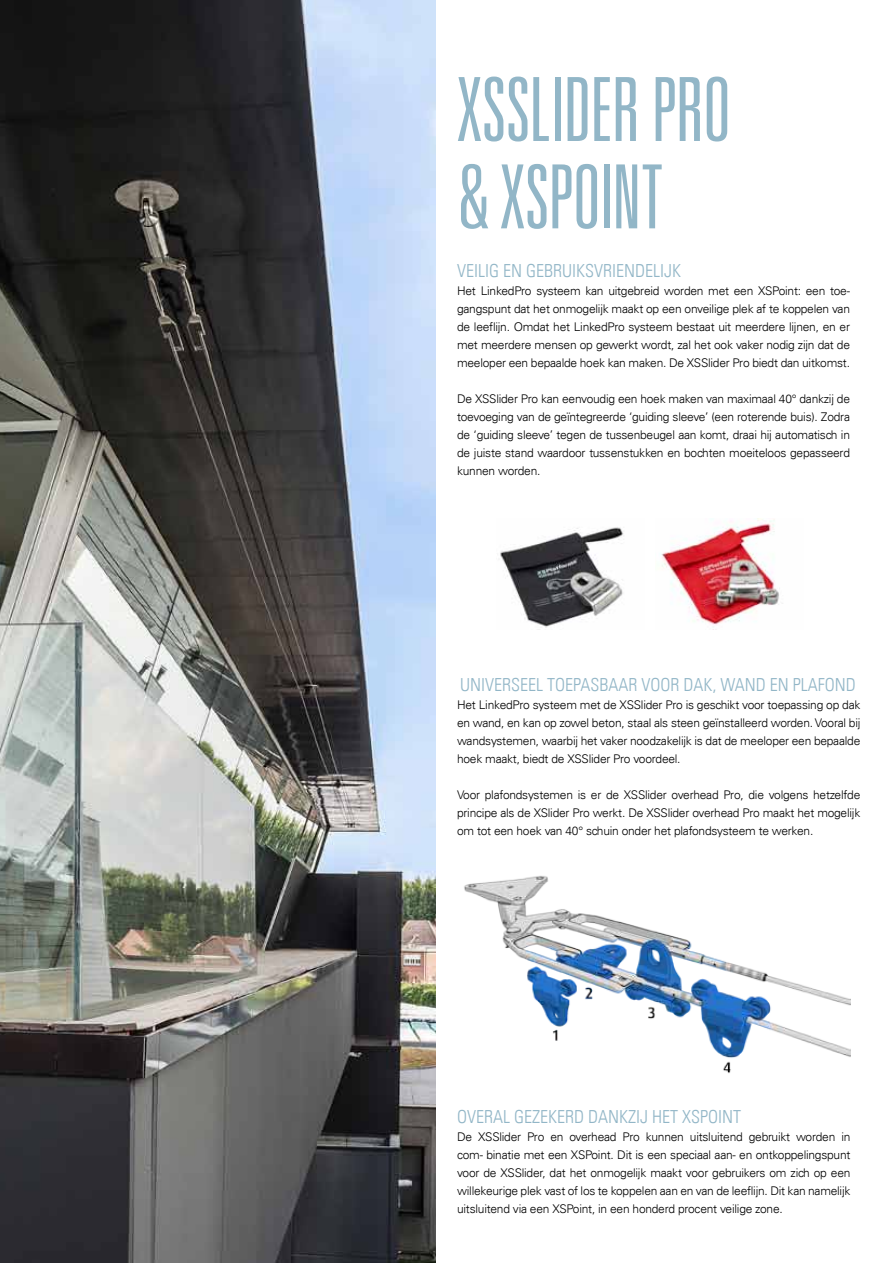
<style>
.page{position:relative;width:893px;height:1263px;background:#fff}
.page>*{position:absolute;margin:0;border:0;box-sizing:border-box;transform-origin:0 0}
.t1{font:300 ultra-condensed 88.5px/87.3px "Univers LT";letter-spacing:-.015em;color:#92b6c7}
.t2{font:300 condensed 18px "Univers LT";color:#92b6c7}
.t3{font:300 12px/18px "Univers LT";letter-spacing:-.02em;color:#000;text-align:justify}
</style>
<div class="page">
<img style="left:0;top:0;width:436px;height:1263px">
<img style="left:500px;top:527px;width:124px;height:101px">
<img style="left:661px;top:519px;width:122px;height:109px">
<img style="left:464px;top:875px;width:386px;height:199px">
<h1 class="t1" style="left:457px;top:64px;width:276px">XSSLIDER PRO &amp; XSPOINT</h1>
<h2 class="t2" style="left:457px;top:261px;width:225px">VEILIG EN GEBRUIKSVRIENDELIJK</h2>
<p class="t3" style="left:457px;top:282px;width:394px">Het LinkedPro systeem kan uitgebreid worden met een XSPoint: een toe&shy;gangspunt dat het onmogelijk maakt op een onveilige plek af te koppelen van de leeflijn. Omdat het LinkedPro systeem bestaat uit meerdere lijnen, en er met meerdere mensen op gewerkt wordt, zal het ook vaker nodig zijn dat de meeloper een bepaalde hoek kan maken. De XSSlider Pro biedt dan uitkomst.</p>
<p class="t3" style="left:457px;top:390px;width:394px">De XSSlider Pro kan eenvoudig een hoek maken van maximaal 40° dankzij de toevoeging van de geïntegreerde ‘guiding sleeve’ (een roterende buis). Zodra de ‘guiding sleeve’ tegen de tussenbeugel aan komt, draai hij automatisch in de juiste stand waardoor tussenstukken en bochten moeiteloos gepasseerd kunnen worden.</p>
<h2 class="t2" style="left:460px;top:675px;width:397px">UNIVERSEEL TOEPASBAAR VOOR DAK, WAND EN PLAFOND</h2>
<p class="t3" style="left:457px;top:696px;width:405px">Het LinkedPro systeem met de XSSlider Pro is geschikt voor toepassing op dak en wand, en kan op zowel beton, staal als steen geïnstalleerd worden. Vooral bij wandsystemen, waarbij het vaker noodzakelijk is dat de meeloper een bepaalde hoek maakt, biedt de XSSlider Pro voordeel.</p>
<p class="t3" style="left:457px;top:786px;width:405px">Voor plafondsystemen is er de XSSlider overhead Pro, die volgens hetzelfde principe als de XSlider Pro werkt. De XSSlider overhead Pro maakt het mogelijk om tot een hoek van 40° schuin onder het plafondsysteem te werken.</p>
<h2 class="t2" style="left:457px;top:1107px;width:285px">OVERAL GEZEKERD DANKZIJ HET XSPOINT</h2>
<p class="t3" style="left:457px;top:1128px;width:395px">De XSSlider Pro en overhead Pro kunnen uitsluitend gebruikt worden in com- binatie met een XSPoint. Dit is een speciaal aan- en ontkoppelingspunt voor de XSSlider, dat het onmogelijk maakt voor gebruikers om zich op een willekeurige plek vast of los te koppelen aan en van de leeflijn. Dit kan namelijk uitsluitend via een XSPoint, in een honderd procent veilige zone.</p>
</div>
